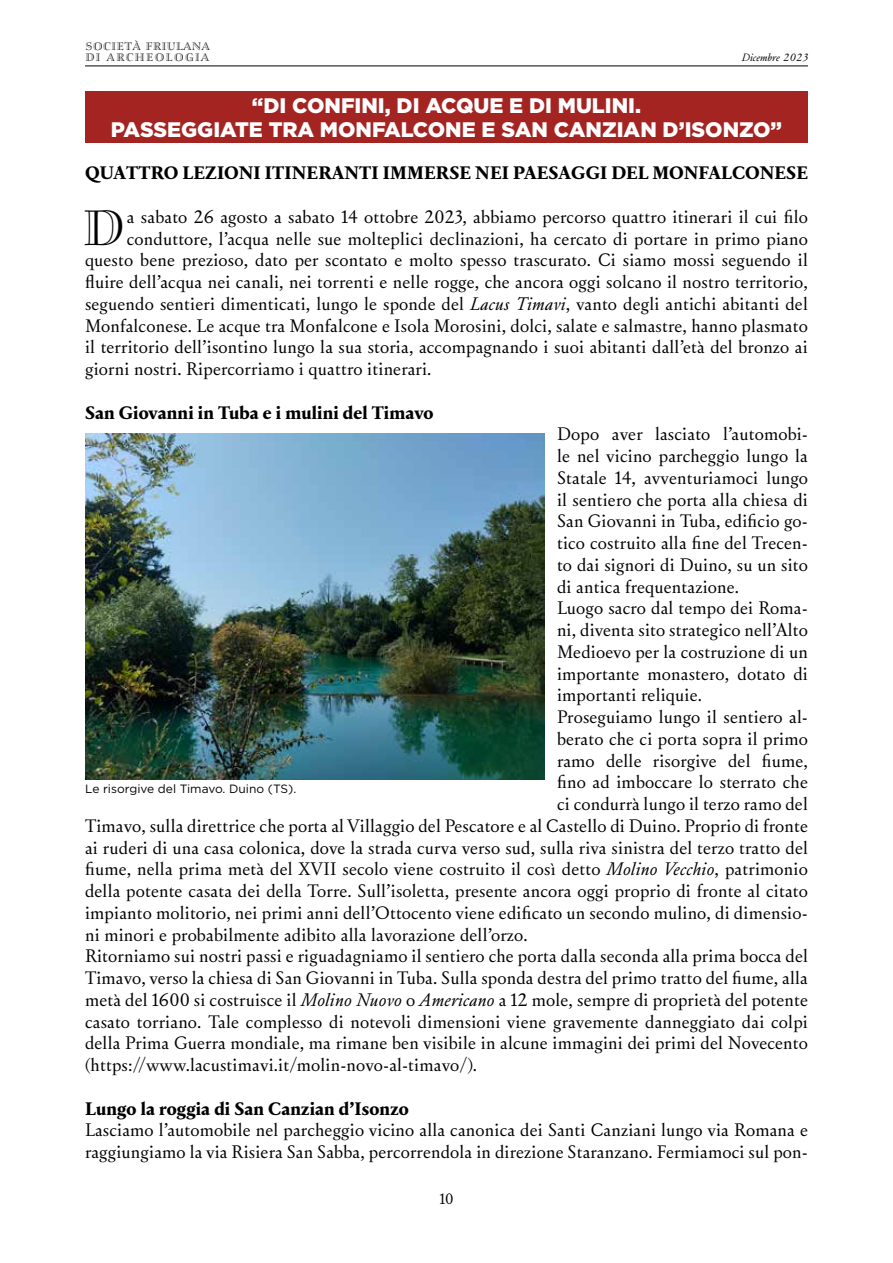
<style>
.page{position:relative;width:893px;height:1263px;background:#fff}
.page>*{position:absolute;margin:0;border:0;box-sizing:border-box;transform-origin:0 0}
.t1{font:48.45px "Smaragd LT Std";color:#000}
.t2{font:900 21px/24px "Gotham";color:#fff;text-align:center}
.t3{font:300 18px/21.8px "Typografia";letter-spacing:.01em;color:#000}
.t4{font:700 18px "Typografia";letter-spacing:.01em;color:#000}
.t5{font:300 15px "Typografia";color:#000}
.t6{font:12px "Gotham";color:#000}
.t7{font:10.5px/10.5px "Smaragd LT Std";color:#000}
.t8{font:italic 300 10.5px "Typografia";color:#000}
.s1{font-style:italic}
</style>
<div class="page">
<hr style="left:85px;top:66px;width:723px;height:1px;background:#000">
<div style="left:85px;top:91px;width:723px;height:51px;background:#a42422"></div>
<img style="left:85px;top:433px;width:459px;height:346px">
<p class="t7" style="left:85px;top:41px;width:126px">SOCIETÀ FRIULANA<br>DI ARCHEOLOGIA</p>
<p class="t8" style="left:742px;top:51px;width:68px">Dicembre 2023</p>
<p class="t2" style="left:111px;top:94px;width:673px">“DI CONFINI, DI ACQUE E DI MULINI.<br>PASSEGGIATE TRA MONFALCONE E SAN CANZIAN D’ISONZO”</p>
<p class="t4" style="left:85px;top:161px;width:724px">QUATTRO LEZIONI ITINERANTI IMMERSE NEI PAESAGGI DEL MONFALCONESE</p>
<h1 class="t1" style="left:82px;top:198px;width:46px">D</h1>
<p class="t3" style="left:127px;top:206px;width:683px">a sabato 26 agosto a sabato 14 ottobre 2023, abbiamo percorso quattro itinerari il cui filo</p>
<p class="t3" style="left:127px;top:228px;width:683px">conduttore, l’acqua nelle sue molteplici declinazioni, ha cercato di portare in primo piano</p>
<p class="t3" style="left:85px;top:249px;width:724px">questo bene prezioso, dato per scontato e molto spesso trascurato. Ci siamo mossi seguendo il</p>
<p class="t3" style="left:85px;top:271px;width:724px">fluire dell’acqua nei canali, nei torrenti e nelle rogge, che ancora oggi solcano il nostro territorio,</p>
<p class="t3" style="left:85px;top:293px;width:724px">seguendo sentieri dimenticati, lungo le sponde del <span class="s1">Lacus Timavi</span>, vanto degli antichi abitanti del</p>
<p class="t3" style="left:85px;top:315px;width:724px">Monfalconese. Le acque tra Monfalcone e Isola Morosini, dolci, salate e salmastre, hanno plasmato</p>
<p class="t3" style="left:85px;top:336px;width:724px">il territorio dell’isontino lungo la sua storia, accompagnando i suoi abitanti dall’età del bronzo ai</p>
<p class="t3" style="left:85px;top:358px;width:348px">giorni nostri. Ripercorriamo i quattro itinerari.</p>
<p class="t4" style="left:85px;top:400px;width:350px">San Giovanni in Tuba e i mulini del Timavo</p>
<p class="t3" style="left:557px;top:423px;width:252px">Dopo aver lasciato l’automobi-</p>
<p class="t3" style="left:557px;top:445px;width:252px">le nel vicino parcheggio lungo la</p>
<p class="t3" style="left:557px;top:467px;width:252px">Statale 14, avventuriamoci lungo</p>
<p class="t3" style="left:557px;top:489px;width:252px">il sentiero che porta alla chiesa di</p>
<p class="t3" style="left:557px;top:510px;width:252px">San Giovanni in Tuba, edificio go-</p>
<p class="t3" style="left:557px;top:532px;width:252px">tico costruito alla fine del Trecen-</p>
<p class="t3" style="left:557px;top:554px;width:252px">to dai signori di Duino, su un sito</p>
<p class="t3" style="left:557px;top:576px;width:184px">di antica frequentazione.</p>
<p class="t3" style="left:557px;top:597px;width:252px">Luogo sacro dal tempo dei Roma-</p>
<p class="t3" style="left:557px;top:619px;width:252px">ni, diventa sito strategico nell’Alto</p>
<p class="t3" style="left:557px;top:641px;width:252px">Medioevo per la costruzione di un</p>
<p class="t3" style="left:557px;top:663px;width:252px">importante monastero, dotato di</p>
<p class="t3" style="left:557px;top:684px;width:146px">importanti reliquie.</p>
<p class="t3" style="left:557px;top:706px;width:252px">Proseguiamo lungo il sentiero al-</p>
<p class="t3" style="left:557px;top:728px;width:252px">berato che ci porta sopra il primo</p>
<p class="t3" style="left:557px;top:750px;width:252px">ramo delle risorgive del fiume,</p>
<p class="t3" style="left:557px;top:771px;width:252px">fino ad imboccare lo sterrato che</p>
<p class="t3" style="left:557px;top:793px;width:252px">ci condurrà lungo il terzo ramo del</p>
<p class="t3" style="left:85px;top:815px;width:724px">Timavo, sulla direttrice che porta al Villaggio del Pescatore e al Castello di Duino. Proprio di fronte</p>
<p class="t3" style="left:85px;top:836px;width:724px">ai ruderi di una casa colonica, dove la strada curva verso sud, sulla riva sinistra del terzo tratto del</p>
<p class="t3" style="left:85px;top:858px;width:724px">fiume, nella prima metà del XVII secolo viene costruito il così detto <span class="s1">Molino Vecchio</span>, patrimonio</p>
<p class="t3" style="left:85px;top:880px;width:724px">della potente casata dei della Torre. Sull’isoletta, presente ancora oggi proprio di fronte al citato</p>
<p class="t3" style="left:85px;top:902px;width:724px">impianto molitorio, nei primi anni dell’Ottocento viene edificato un secondo mulino, di dimensio-</p>
<p class="t3" style="left:85px;top:923px;width:444px">ni minori e probabilmente adibito alla lavorazione dell’orzo.</p>
<p class="t3" style="left:85px;top:945px;width:724px">Ritorniamo sui nostri passi e riguadagniamo il sentiero che porta dalla seconda alla prima bocca del</p>
<p class="t3" style="left:85px;top:967px;width:724px">Timavo, verso la chiesa di San Giovanni in Tuba. Sulla sponda destra del primo tratto del fiume, alla</p>
<p class="t3" style="left:85px;top:989px;width:724px">metà del 1600 si costruisce il <span class="s1">Molino Nuovo</span> o <span class="s1">Americano</span> a 12 mole, sempre di proprietà del potente</p>
<p class="t3" style="left:85px;top:1010px;width:724px">casato torriano. Tale complesso di notevoli dimensioni viene gravemente danneggiato dai colpi</p>
<p class="t3" style="left:85px;top:1032px;width:724px">della Prima Guerra mondiale, ma rimane ben visibile in alcune immagini dei primi del Novecento</p>
<p class="t3" style="left:85px;top:1054px;width:393px">(https://www.lacustimavi.it/molin-novo-al-timavo/).</p>
<p class="t4" style="left:85px;top:1096px;width:325px">Lungo la roggia di San Canzian d’Isonzo</p>
<p class="t3" style="left:85px;top:1119px;width:724px">Lasciamo l’automobile nel parcheggio vicino alla canonica dei Santi Canziani lungo via Romana e raggiungiamo la via Risiera San Sabba, percorrendola in direzione Staranzano. Fermiamoci sul pon-</p>
<p class="t6" style="left:85px;top:781px;width:213px">Le risorgive del Timavo. Duino (TS).</p>
<p class="t5" style="left:439px;top:1189px;width:16px">10</p>
</div>
